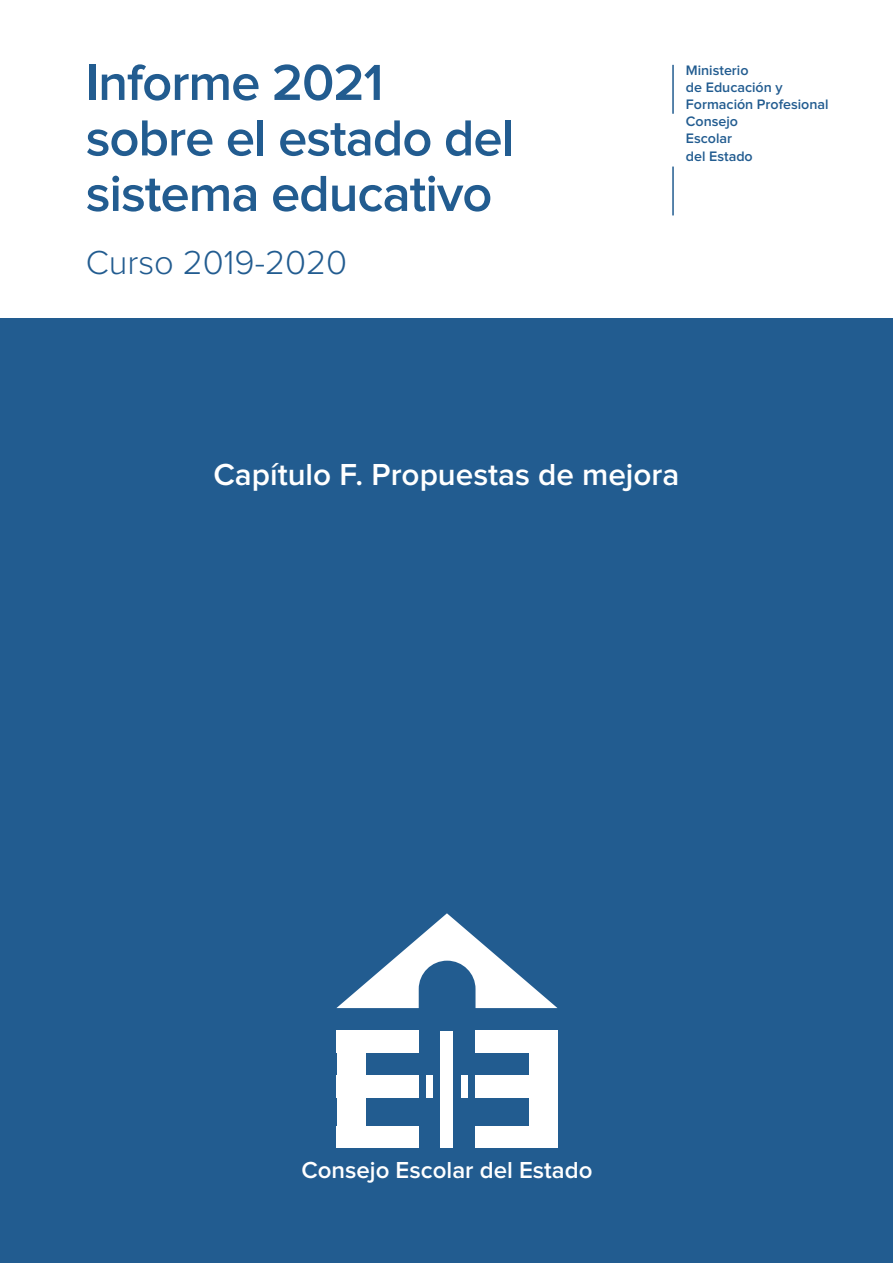
<style>
.page{position:relative;width:893px;height:1263px;background:#fff}
.page>*{position:absolute;margin:0;border:0;box-sizing:border-box;transform-origin:0 0}
.t1{font:600 52.5px/55.5px "Proxima Nova";letter-spacing:-.02em;color:#225c90}
.t2{font:300 34.5px "Proxima Nova";color:#225c90}
.t3{font:600 31.5px "Proxima Nova";color:#fff}
.t4{font:600 24px "Proxima Nova";color:#fff}
.t5{font:600 14.25px/17.1px "Proxima Nova";color:#225c90}
</style>
<div class="page">
<hr style="left:672px;top:65px;width:2px;height:49px;background:#225c90">
<hr style="left:672px;top:167px;width:2px;height:48px;background:#225c90">
<div style="left:1px;top:319px;width:892px;height:944px;background:#225c90"></div>
<div style="left:336px;top:1031px;width:83px;height:22px;background:#fff"></div>
<div style="left:336px;top:1075px;width:83px;height:22px;background:#fff"></div>
<div style="left:336px;top:1126px;width:83px;height:22px;background:#fff"></div>
<div style="left:337px;top:1031px;width:28px;height:117px;background:#fff"></div>
<div style="left:427px;top:1075px;width:6px;height:22px;background:#fff"></div>
<div style="left:475px;top:1031px;width:82px;height:22px;background:#fff"></div>
<div style="left:475px;top:1075px;width:82px;height:22px;background:#fff"></div>
<div style="left:475px;top:1126px;width:82px;height:22px;background:#fff"></div>
<div style="left:529px;top:1031px;width:28px;height:117px;background:#fff"></div>
<div style="left:461px;top:1075px;width:6px;height:22px;background:#fff"></div>
<div style="left:441px;top:1031px;width:12px;height:117px;background:#fff"></div>
<svg style="left:336px;top:913px;width:221px;height:95px"></svg>
<h1 class="t1" style="left:86px;top:57px;width:430px">Informe 2021 sobre el estado del sistema educativo</h1>
<h2 class="t2" style="left:86px;top:246px;width:263px">Curso 2019-2020</h2>
<p class="t5" style="left:686px;top:62px;width:144px">Ministerio<br>de Educación y<br>Formación Profesional<br>Consejo<br>Escolar<br>del Estado</p>
<h3 class="t3" style="left:213px;top:460px;width:467px">Capítulo F. Propuestas de mejora</h3>
<h3 class="t4" style="left:301px;top:1159px;width:293px">Consejo Escolar del Estado</h3>
</div>
